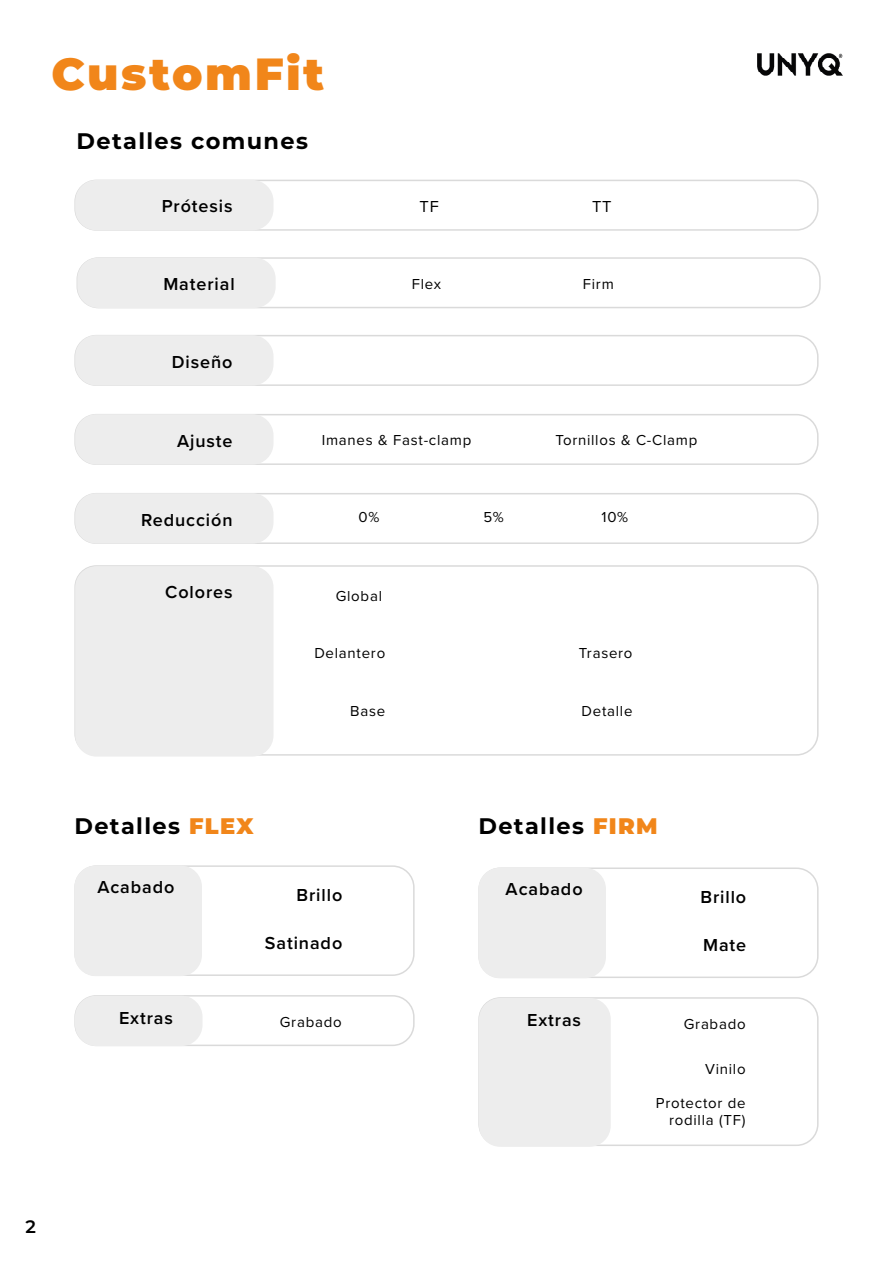
<style>
.page{position:relative;width:893px;height:1263px;background:#fff}
.page>*{position:absolute;margin:0;border:0;box-sizing:border-box;transform-origin:0 0}
.t1{font:900 45px "Montserrat";letter-spacing:.06em;color:#f1861a}
.t2{font:700 22.5px "Montserrat";letter-spacing:.06em;color:#000}
.t3{font:600 18px "Proxima Nova";letter-spacing:.05em;color:#000}
.t4{font:600 18px "Montserrat";color:#000}
.t5{font:16.5px "Proxima Nova";color:#000}
.t6{font:15px/16.5px "Proxima Nova";letter-spacing:.05em;color:#000;text-align:right}
.s1{font-weight:900;color:#f1861a}
</style>
<div class="page">
<img style="left:757px;top:53px;width:85px;height:22px">
<div style="left:74px;top:995px;width:341px;height:51px;border:2px solid #dadada;border-radius:21px"></div>
<div style="left:75px;top:996px;width:128px;height:50px;background:#ededed;border-radius:21px"></div>
<div style="left:74px;top:180px;width:745px;height:51px;border:2px solid #dadada;border-radius:21px"></div>
<div style="left:75px;top:180px;width:199px;height:50px;background:#ededed;border-radius:21px"></div>
<div style="left:74px;top:565px;width:745px;height:191px;border:2px solid #dadada;border-radius:21px"></div>
<div style="left:75px;top:566px;width:199px;height:190px;background:#ededed;border-radius:21px"></div>
<div style="left:74px;top:414px;width:745px;height:51px;border:2px solid #dadada;border-radius:21px"></div>
<div style="left:75px;top:414px;width:199px;height:51px;background:#ededed;border-radius:21px"></div>
<div style="left:74px;top:335px;width:745px;height:51px;border:2px solid #dadada;border-radius:21px"></div>
<div style="left:75px;top:335px;width:199px;height:51px;background:#ededed;border-radius:21px"></div>
<div style="left:74px;top:493px;width:745px;height:51px;border:2px solid #dadada;border-radius:21px"></div>
<div style="left:75px;top:493px;width:199px;height:51px;background:#ededed;border-radius:21px"></div>
<div style="left:74px;top:865px;width:341px;height:111px;border:2px solid #dadada;border-radius:21px"></div>
<div style="left:74px;top:865px;width:128px;height:111px;background:#ededed;border-radius:21px"></div>
<div style="left:478px;top:867px;width:341px;height:111px;border:2px solid #dadada;border-radius:21px"></div>
<div style="left:478px;top:868px;width:128px;height:110px;background:#ededed;border-radius:21px"></div>
<div style="left:478px;top:997px;width:341px;height:149px;border:2px solid #dadada;border-radius:21px"></div>
<div style="left:479px;top:998px;width:132px;height:149px;background:#ededed;border-radius:21px"></div>
<div style="left:77px;top:257px;width:744px;height:51px;border:2px solid #dadada;border-radius:21px"></div>
<div style="left:77px;top:258px;width:199px;height:50px;background:#ededed;border-radius:21px"></div>
<h1 class="t1" style="left:51px;top:40px;width:274px">CustomFit</h1>
<h2 class="t2" style="left:77px;top:125px;width:233px">Detalles comunes</h2>
<p class="t3" style="left:162px;top:193px;width:72px">Prótesis</p>
<p class="t5" style="left:419px;top:194px;width:21px">TF</p>
<p class="t5" style="left:592px;top:194px;width:21px">TT</p>
<p class="t3" style="left:163px;top:270px;width:73px">Material</p>
<p class="t6" style="left:412px;top:275px;width:31px">Flex</p>
<p class="t6" style="left:583px;top:275px;width:32px">Firm</p>
<p class="t3" style="left:172px;top:348px;width:62px">Diseño</p>
<p class="t3" style="left:177px;top:427px;width:57px">Ajuste</p>
<p class="t6" style="left:322px;top:431px;width:151px">Imanes &amp; Fast-clamp</p>
<p class="t6" style="left:555px;top:431px;width:143px">Tornillos &amp; C-Clamp</p>
<p class="t3" style="left:141px;top:506px;width:93px">Reducción</p>
<p class="t6" style="left:359px;top:508px;width:22px">0%</p>
<p class="t6" style="left:483px;top:508px;width:22px">5%</p>
<p class="t6" style="left:602px;top:508px;width:28px">10%</p>
<p class="t3" style="left:165px;top:579px;width:69px">Colores</p>
<p class="t6" style="left:336px;top:587px;width:48px">Global</p>
<p class="t6" style="left:314px;top:644px;width:72px">Delantero</p>
<p class="t6" style="left:579px;top:644px;width:55px">Trasero</p>
<p class="t6" style="left:350px;top:702px;width:37px">Base</p>
<p class="t6" style="left:582px;top:702px;width:52px">Detalle</p>
<p class="t4" style="left:26px;top:1213px;width:12px">2</p>
<h2 class="t2" style="left:74px;top:810px;width:181px">Detalles <span class="s1">FLEX</span></h2>
<h2 class="t2" style="left:478px;top:810px;width:181px">Detalles <span class="s1">FIRM</span></h2>
<p class="t3" style="left:97px;top:874px;width:78px">Acabado</p>
<p class="t3" style="left:297px;top:882px;width:47px">Brillo</p>
<p class="t3" style="left:265px;top:929px;width:79px">Satinado</p>
<p class="t3" style="left:506px;top:876px;width:78px">Acabado</p>
<p class="t3" style="left:700px;top:884px;width:47px">Brillo</p>
<p class="t3" style="left:703px;top:932px;width:45px">Mate</p>
<p class="t3" style="left:119px;top:1005px;width:55px">Extras</p>
<p class="t6" style="left:280px;top:1012px;width:63px">Grabado</p>
<p class="t3" style="left:527px;top:1007px;width:55px">Extras</p>
<p class="t6" style="left:684px;top:1015px;width:63px">Grabado</p>
<p class="t6" style="left:705px;top:1060px;width:42px">Vinilo</p>
<p class="t6" style="left:656px;top:1094px;width:91px">Protector de rodilla (TF)</p>
</div>
